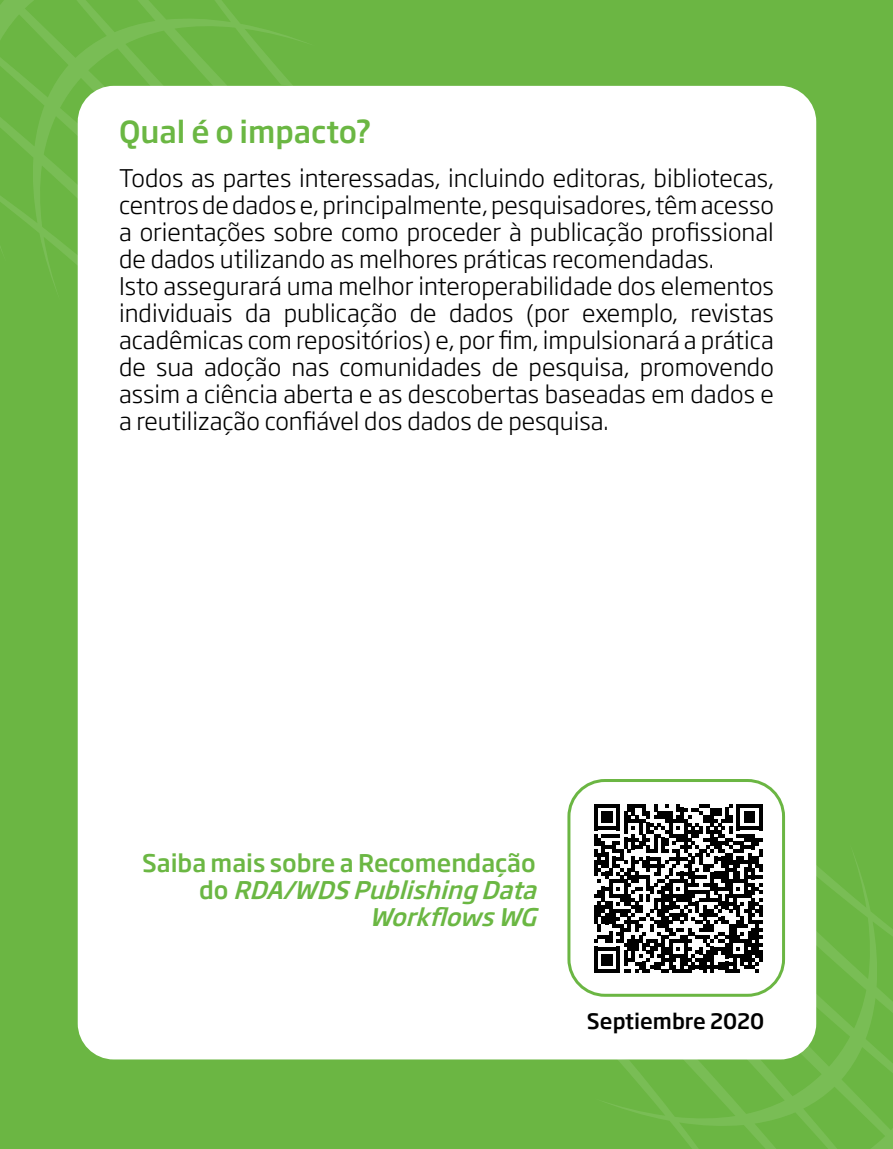
<style>
.page{position:relative;width:893px;height:1149px;background:#fff}
.page>*{position:absolute;margin:0;border:0;box-sizing:border-box;transform-origin:0 0}
.t1{font:500 30px "Soho Gothic Pro";color:#6bb743}
.t2{font:300 24px/27px "Soho Gothic Pro";color:#000}
.t3{font:italic 500 24px "Soho Gothic Pro";color:#6bb743}
.t4{font:500 24px "Soho Gothic Pro";color:#6bb743}
.t5{font:500 21px "Soho Gothic Pro";color:#000}
.s1{font-style:normal}
</style>
<div class="page">
<div style="left:0;top:0;width:893px;height:1148px;background:#6bb643"></div>
<div style="left:78px;top:86px;width:738px;height:973px;background:#fff;border-radius:36px"></div>
<div style="left:567px;top:778px;width:218px;height:218px;border:3px solid #6bb643;border-radius:36px"></div>
<svg style="left:0;top:1px;width:316px;height:301px"></svg>
<svg style="left:594px;top:842px;width:299px;height:306px"></svg>
<svg style="left:594px;top:804px;width:169px;height:168px"></svg>
<hr style="left:759px;top:950px;width:4px;height:11px;background:#000">
<p class="t1" style="left:119px;top:108px;width:254px">Qual é o impacto?</p>
<p class="t2" style="left:119px;top:163px;width:656px">Todos as partes interessadas, incluindo editoras, bibliotecas, centros de dados e, principalmente, pesquisadores, têm acesso a orientações sobre como proceder à publicação profissional de dados utilizando as melhores práticas recomendadas.<br>Isto assegurará uma melhor interoperabilidade dos elementos individuais da publicação de dados (por exemplo, revistas acadêmicas com repositórios) e, por fim, impulsionará a prática de sua adoção nas comunidades de pesquisa, promovendo assim a ciência aberta e as descobertas baseadas em dados e a reutilização confiável dos dados de pesquisa.</p>
<p class="t4" style="left:142px;top:843px;width:395px">Saiba mais sobre a Recomendação</p>
<p class="t3" style="left:199px;top:870px;width:347px"><span class="s1">d o</span> RDA/WDSPublishingData</p>
<p class="t3" style="left:369px;top:897px;width:177px">WorkflowsWG</p>
<p class="t5" style="left:587px;top:1003px;width:179px">Septiembre 2020</p>
</div>
